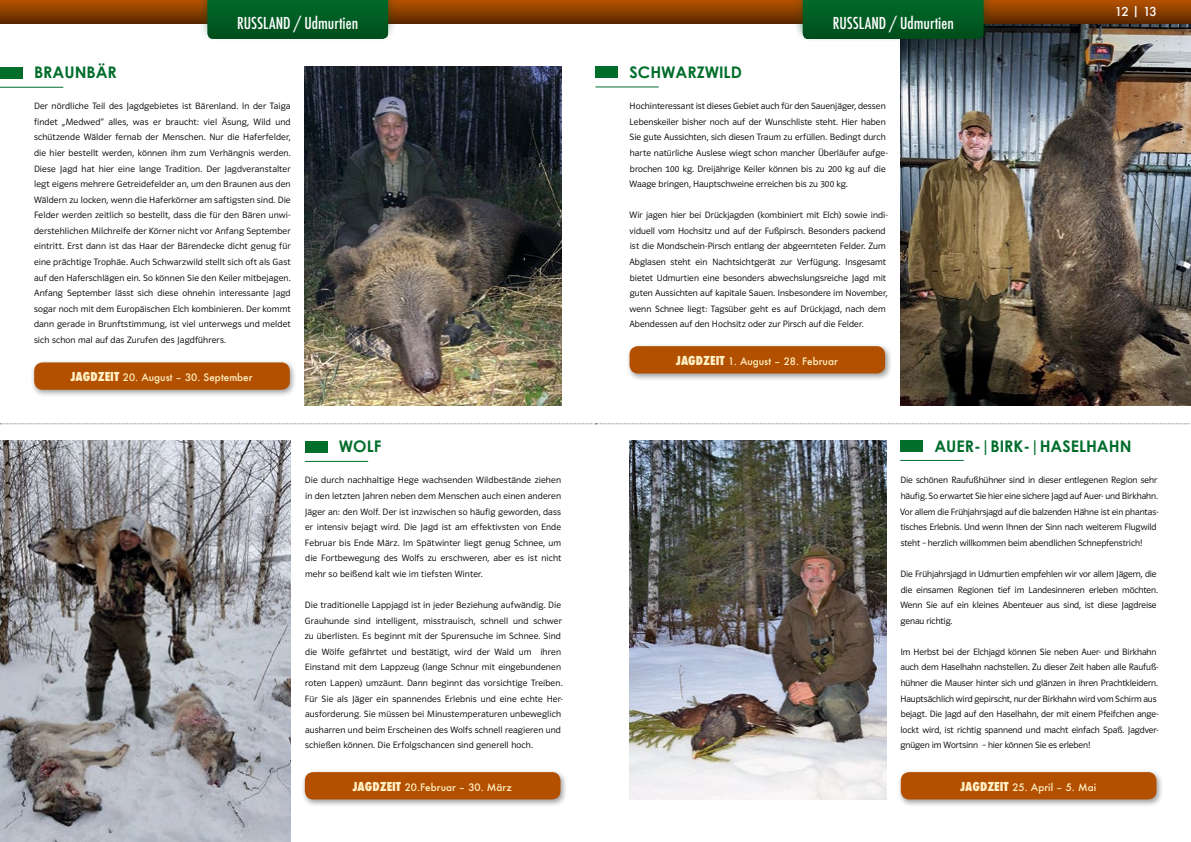
<style>
.page{position:relative;width:1191px;height:842px;background:#fff}
.page>*{position:absolute;margin:0;border:0;box-sizing:border-box;transform-origin:0 0}
.t1{font:700 16px "Century Gothic";color:#006d2b}
.t2{font:500 condensed 16px "Futura";color:#fff}
.t3{font:500 12px "Futura";color:#fff}
.t4{font:500 10px "Futura";color:#ffefc3}
.t5{font:9.5px/15.6px "Polo 11 Leicht";letter-spacing:.005em;color:#000}
.s1{font-weight:800;font-stretch:condensed;font-size:12px}
</style>
<div class="page">
<img style="left:305px;top:67px;width:256px;height:339px">
<img style="left:0;top:440px;width:291px;height:402px">
<hr style="left:0;top:87px;width:63px;height:1px;background:#006d2b">
<div style="left:0;top:67px;width:23px;height:11px;background:#006d2b"></div>
<div style="left:31px;top:360px;width:266px;height:38px;background:#000;opacity:.4"></div>
<div style="left:34px;top:362px;width:256px;height:28px;background:#b35000;border-radius:9px"></div>
<hr style="left:595px;top:86px;width:64px;height:1px;background:#006d2b">
<div style="left:595px;top:67px;width:23px;height:11px;background:#006d2b"></div>
<div style="left:626px;top:343px;width:266px;height:38px;background:#000;opacity:.4"></div>
<div style="left:629px;top:346px;width:256px;height:27px;background:#b35000;border-radius:9px"></div>
<div style="left:305px;top:441px;width:22px;height:12px;background:#006d2b"></div>
<hr style="left:305px;top:461px;width:63px;height:1px;background:#006d2b">
<div style="left:301px;top:769px;width:266px;height:38px;background:#000;opacity:.4"></div>
<div style="left:305px;top:772px;width:255px;height:27px;background:#b35000;border-radius:9px"></div>
<img style="left:629px;top:440px;width:257px;height:359px">
<img style="left:900px;top:23px;width:291px;height:383px">
<div style="left:900px;top:440px;width:23px;height:12px;background:#006d2b"></div>
<hr style="left:900px;top:460px;width:63px;height:1px;background:#006d2b">
<div style="left:897px;top:769px;width:266px;height:38px;background:#000;opacity:.4"></div>
<div style="left:900px;top:772px;width:256px;height:27px;background:#b35000;border-radius:9px"></div>
<svg style="left:0;top:424px;width:1190px;height:1px"></svg>
<svg style="left:0;top:0;width:1191px;height:23px;background:#8a3d00"></svg>
<div style="left:793px;top:0;width:200px;height:43px;background:#004c1a;opacity:.39"></div>
<svg style="left:803px;top:0;width:180px;height:39px;background:#005b22"></svg>
<div style="left:198px;top:0;width:200px;height:43px;background:#004c1a;opacity:.39"></div>
<svg style="left:207px;top:0;width:181px;height:39px;background:#005b22"></svg>
<h1 class="t2" style="left:237px;top:13px;width:122px">RUSSLAND / Udmurtien</h1>
<h1 class="t2" style="left:833px;top:13px;width:122px">RUSSLAND / Udmurtien</h1>
<h1 class="t1" style="left:34px;top:62px;width:84px">BRAUNBÄR</h1>
<p class="t5" style="left:34px;top:98px;width:258px;text-align:justify">Der nördliche Teil des Jagdgebietes ist Bärenland. In der Taiga findet „Medwed“ alles, was er braucht: viel Äsung, Wild und schützende Wälder fernab der Menschen. Nur die Haferfelder, die hier bestellt werden, können ihm zum Verhängnis werden.<br>Diese Jagd hat hier eine lange Tradition. Der Jagdveranstalter legt eigens mehrere Getreidefelder an, um den Braunen aus den Wäldern zu locken, wenn die Haferkörner am saftigsten sind. Die Felder werden zeitlich so bestellt, dass die für den Bären unwi&shy;derstehlichen Milchreife der Körner nicht vor Anfang September eintritt. Erst dann ist das Haar der Bärendecke dicht genug für eine prächtige Trophäe. Auch Schwarzwild stellt sich oft als Gast auf den Haferschlägen ein. So können Sie den Keiler mitbejagen.<br>Anfang September lässt sich diese ohnehin interessante Jagd sogar noch mit dem Europäischen Elch kombinieren. Der kommt dann gerade in Brunftstimmung, ist viel unterwegs und meldet sich schon mal auf das Zurufen des Jagdführers.</p>
<p class="t4" style="left:71px;top:370px;width:183px"><span class="s1">JAGDZEIT</span> 20. August – 30. September</p>
<h1 class="t1" style="left:629px;top:62px;width:114px">SCHWARZWILD</h1>
<p class="t5" style="left:629px;top:98px;width:260px">Hochinteressant ist dieses Gebiet auch für den Sauenjäger, dessen Lebenskeiler bisher noch auf der Wunschliste steht. Hier haben Sie gute Aussichten, sich diesen Traum zu erfüllen. Bedingt durch harte natürliche Auslese wiegt schon mancher Überläufer aufge&shy;brochen 100 kg. Dreijährige Keiler können bis zu 200 kg auf die Waage bringen, Hauptschweine erreichen bis zu 300 kg.</p>
<p class="t5" style="left:629px;top:207px;width:260px">Wir jagen hier bei Drückjagden (kombiniert mit Elch) sowie indi&shy;viduell vom Hochsitz und auf der Fußpirsch. Besonders packend ist die Mondschein-Pirsch entlang der abgeernteten Felder. Zum Abglasen steht ein Nachtsichtgerät zur Verfügung. Insgesamt bietet Udmurtien eine besonders abwechslungsreiche Jagd mit guten Aussichten auf kapitale Sauen. Insbesondere im November, wenn Schnee liegt: Tagsüber geht es auf Drückjagd, nach dem Abendessen auf den Hochsitz oder zur Pirsch auf die Felder.</p>
<p class="t4" style="left:676px;top:354px;width:163px"><span class="s1">JAGDZEIT</span> 1. August – 28. Februar</p>
<p class="t3" style="left:1115px;top:3px;width:44px">12 | 13</p>
<h1 class="t1" style="left:339px;top:436px;width:44px">WOLF</h1>
<p class="t5" style="left:305px;top:472px;width:258px;text-align:justify">Die durch nachhaltige Hege wachsenden Wildbestände ziehen in den letzten Jahren neben dem Menschen auch einen anderen Jäger an: den Wolf. Der ist inzwischen so häufig geworden, dass er intensiv bejagt wird. Die Jagd ist am effektivsten von Ende Februar bis Ende März. Im Spätwinter liegt genug Schnee, um die Fortbewegung des Wolfs zu erschweren, aber es ist nicht mehr so beißend kalt wie im tiefsten Winter.</p>
<p class="t5" style="left:305px;top:597px;width:260px">Die traditionelle Lappjagd ist in jeder Beziehung aufwändig. Die Grauhunde sind intelligent, misstrauisch, schnell und schwer zu überlisten. Es beginnt mit der Spurensuche im Schnee. Sind die Wölfe gefährtet und bestätigt, wird der Wald um ihren Einstand mit dem Lappzeug (lange Schnur mit eingebundenen roten Lappen) umzäunt. Dann beginnt das vorsichtige Treiben.<br>Für Sie als Jäger ein spannendes Erlebnis und eine echte Her&shy;ausforderung. Sie müssen bei Minustemperaturen unbeweglich ausharren und beim Erscheinen des Wolfs schnell reagieren und schießen können. Die Erfolgschancen sind generell hoch.</p>
<p class="t4" style="left:353px;top:780px;width:160px"><span class="s1">JAGDZEIT</span> 20.Februar – 30. März</p>
<h1 class="t1" style="left:934px;top:436px;width:199px">AUER-|BIRK-|HASELHAHN</h1>
<p class="t5" style="left:900px;top:472px;width:260px">Die schönen Raufußhühner sind in dieser entlegenen Region sehr häufig. So erwartet Sie hier eine sichere Jagd auf Auer- und Birkhahn.<br>Vor allem die Frühjahrsjagd auf die balzenden Hähne ist ein phantas&shy;tisches Erlebnis. Und wenn Ihnen der Sinn nach weiterem Flugwild steht – herzlich willkommen beim abendlichen Schnepfenstrich!</p>
<p class="t5" style="left:900px;top:566px;width:259px">Die Frühjahrsjagd in Udmurtien empfehlen wir vor allem Jägern, die die einsamen Regionen tief im Landesinneren erleben möchten.<br>Wenn Sie auf ein kleines Abenteuer aus sind, ist diese Jagdreise genau richtig.</p>
<p class="t5" style="left:900px;top:644px;width:260px">Im Herbst bei der Elchjagd können Sie neben Auer- und Birkhahn auch dem Haselhahn nachstellen. Zu dieser Zeit haben alle Raufuß&shy;hühner die Mauser hinter sich und glänzen in ihren Prachtkleidern.<br>Hauptsächlich wird gepirscht, nur der Birkhahn wird vom Schirm aus bejagt. Die Jagd auf den Haselhahn, der mit einem Pfeifchen ange&shy;lockt wird, ist richtig spannend und macht einfach Spaß. Jagdver&shy;gnügen im Wortsinn – hier können Sie es erleben!</p>
<p class="t4" style="left:960px;top:780px;width:137px"><span class="s1">JAGDZEIT</span> 25. April – 5. Mai</p>
</div>
